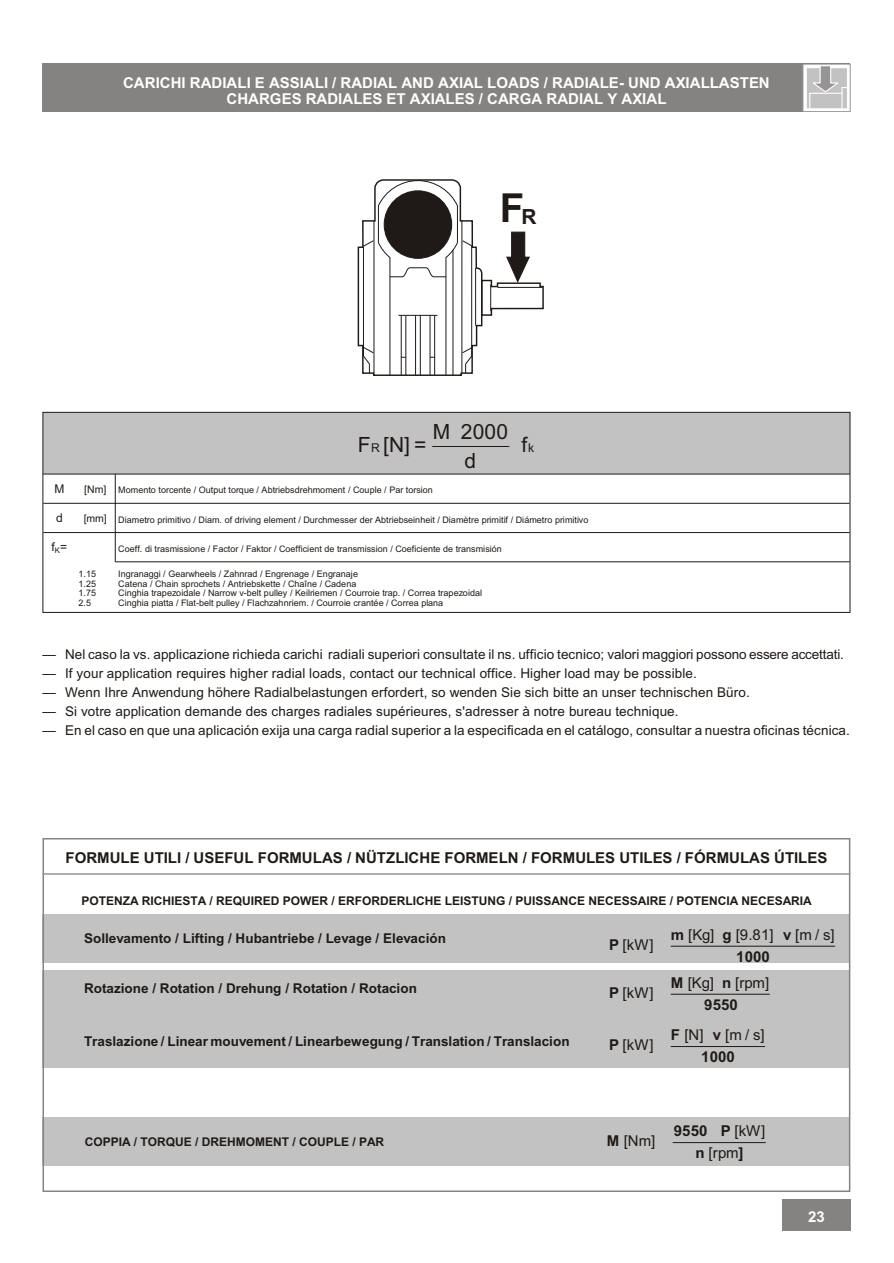
<style>
.page{position:relative;width:894px;height:1263px;background:#fff}
.page>*{position:absolute;margin:0;border:0;box-sizing:border-box;transform-origin:0 0}
.t1{font:700 39.9px "Arial";color:#1f1a17}
.t2{font:21px/29.4px "Arial";color:#1f1a17;text-align:center}
.t3{font:700 15px/15.8px "Arial";letter-spacing:.005em;color:#fff;text-align:center}
.t4{font:700 15px/21.8px "Arial";letter-spacing:.005em;color:#1f1a17}
.t5{font:15px/21.8px "Arial";color:#1f1a17;text-align:center}
.t6{font:13.5px "Arial";letter-spacing:.005em;color:#1f1a17}
.t7{font:700 13.5px "Arial";letter-spacing:.005em;color:#1f1a17}
.t8{font:12.15px "Arial";color:#1f1a17}
.t9{font:700 12px "Arial";color:#1f1a17}
.t10{font:12px "Arial";color:#1f1a17}
.t11{font:9px/9.6px "Arial";letter-spacing:.005em;color:#1f1a17;text-align:justify}
.s1{font-size:20.85px}
.s2{font-size:12.15px}
.s3{font-size:10.5px}
.s4{font-weight:700}
.s5{font-weight:400}
</style>
<div class="page">
<div style="left:43px;top:64px;width:807px;height:48px;background:#858282"></div>
<div style="left:782px;top:1199px;width:68px;height:32px;background:#858282"></div>
<svg style="left:357px;top:179px;width:187px;height:197px"></svg>
<div style="left:43px;top:413px;width:807px;height:61px;background:#c2c2c2"></div>
<hr style="left:432px;top:446px;width:77px;height:1px;background:#1f1a17">
<div style="left:43px;top:412px;width:807px;height:201px;border:1px solid #1f1a17"></div>
<hr style="left:43px;top:474px;width:807px;height:1px;background:#1f1a17">
<hr style="left:43px;top:503px;width:807px;height:1px;background:#1f1a17">
<hr style="left:43px;top:532px;width:807px;height:1px;background:#1f1a17">
<hr style="left:115px;top:562px;width:735px;height:1px;background:#1f1a17">
<hr style="left:115px;top:474px;width:1px;height:88px;background:#1f1a17">
<div style="left:43px;top:915px;width:807px;height:48px;background:#c2c2c2"></div>
<div style="left:43px;top:970px;width:807px;height:48px;background:#c2c2c2"></div>
<div style="left:43px;top:1020px;width:807px;height:48px;background:#c2c2c2"></div>
<div style="left:43px;top:1117px;width:807px;height:48px;background:#c2c2c2"></div>
<hr style="left:671px;top:946px;width:164px;height:1px;background:#1f1a17">
<hr style="left:671px;top:994px;width:99px;height:1px;background:#1f1a17">
<hr style="left:671px;top:1046px;width:94px;height:1px;background:#1f1a17">
<hr style="left:673px;top:1142px;width:93px;height:1px;background:#1f1a17">
<div style="left:43px;top:838px;width:807px;height:354px;border:2px solid #858282"></div>
<hr style="left:43px;top:873px;width:807px;height:2px;background:#969494">
<svg style="left:803px;top:64px;width:47px;height:48px;background:#cdcdcd"></svg>
<p class="t3" style="left:123px;top:76px;width:648px">CARICHI RADIALI E ASSIALI / RADIAL AND AXIAL LOADS / RADIALE- UND AXIALLASTEN<br>CHARGES RADIALES ET AXIALES / CARGA RADIAL Y AXIAL</p>
<p class="t1" style="left:500px;top:193px;width:39px">F<span class="s1">R</span></p>
<p class="t2" style="left:433px;top:418px;width:77px">M 2000 d</p>
<p class="t8" style="left:371px;top:443px;width:10px">R</p>
<p class="t2" style="left:522px;top:432px;width:14px">f<span class="s2">k</span></p>
<p class="t2" style="left:358px;top:432px;width:70px">F [N]=</p>
<p class="t10" style="left:54px;top:484px;width:11px">M</p>
<p class="t11" style="left:84px;top:486px;width:350px"><span class="s3">[Nm]</span> Momento torcente / Output torque / Abtriebsdrehmoment / Couple / Par torsion</p>
<p class="t10" style="left:56px;top:513px;width:8px">d</p>
<p class="t11" style="left:84px;top:516px;width:506px"><span class="s3">[mm]</span> Diametro primitivo / Diam. of driving element / Durchmesser der Abtriebseinheit / Diamètre primitif / Diámetro primitivo</p>
<p class="t10" style="left:52px;top:543px;width:17px">f<sub>K</sub>=</p>
<p class="t11" style="left:118px;top:545px;width:385px">Coeff. di trasmissione / Factor / Faktor / Coefficient de transmission / Coeficiente de transmisión</p>
<p class="t11" style="left:78px;top:570px;width:19px">1.15<br>1.25<br>1.75<br>2.5</p>
<p class="t11" style="left:118px;top:570px;width:365px;text-align:left">Ingranaggi / Gearwheels / Zahnrad / Engrenage / Engranaje<br>Catena / Chain sprochets / Antriebskette / Chaîne / Cadena<br>Cinghia trapezoidale / Narrow v-belt pulley / Keilriemen / Courroie trap. / Correa trapezoidal Cinghia piatta / Flat-belt pulley / Flachzahnriem. / Courroie crantée / Correa plana</p>
<p class="t6" style="left:43px;top:649px;width:803px">— Nel caso la vs. ap pli ca zio ne ri chie da ca ri chi ra dia li su pe rio ri con sul ta te il ns. uf fi cio tec ni co; va lo ri mag gio ri posso no es se re ac cet ta ti.</p>
<p class="t6" style="left:43px;top:668px;width:656px">— If your ap pli ca tion re qui res hi gher ra dial lo ads, con tact our tec hni cal of fi ce. Hi gher load may be pos si ble.</p>
<p class="t6" style="left:43px;top:687px;width:709px">— Wenn Ihre Anwen dung hö he re Ra dial be la stun gen er for dert, so wen den Sie sich bit te an un ser tec hni schen Büro.</p>
<p class="t6" style="left:43px;top:706px;width:638px">— Si vo tre ap pli ca tion de man de des char ges ra dia les su pé rie u res, s'adresser à no tre bu re au tec hni que.</p>
<p class="t6" style="left:43px;top:725px;width:809px">— En el caso en que una apli ca ci ón exi ja una car ga ra dial su pe rior a la espe ci fi ca da en el ca tá lo go, con sul tar a nu e stra ofi ci nas téc ni ca.</p>
<p class="t4" style="left:65px;top:848px;width:764px">FORMULE UTILI / USEFUL FORMULAS / NÜTZLICHE FORMELN / FORMULES UTILES / FÓRMULAS ÚTILES</p>
<p class="t9" style="left:82px;top:896px;width:732px">POTENZA RICHIESTA / REQUIRED POWER / ERFORDERLICHE LEISTUNG / PUISSANCE NECESSAIRE / POTENCIA NECESARIA</p>
<p class="t7" style="left:84px;top:933px;width:364px">Sol le va men to / Lif ting / Hu ban trie be / Levage / Ele va ci ón</p>
<p class="t7" style="left:84px;top:983px;width:334px">Ro ta zio ne / Ro ta tion / Dre hung / Ro ta tion / Ro ta cion</p>
<p class="t7" style="left:84px;top:1037px;width:487px">Traslazione / Li ne ar mo u ve ment / Linearbewegung / Translation / Translacion</p>
<p class="t9" style="left:85px;top:1137px;width:301px">COPPIA / TORQUE / DREHMOMENT / COUPLE / PAR</p>
<p class="t5" style="left:609px;top:935px;width:46px"><span class="s4">P</span> [kW]</p>
<p class="t5" style="left:609px;top:983px;width:46px"><span class="s4">P</span> [kW]</p>
<p class="t5" style="left:609px;top:1035px;width:46px"><span class="s4">P</span> [kW]</p>
<p class="t5" style="left:671px;top:925px;width:45px"><span class="s4">m</span> [Kg]</p>
<p class="t5" style="left:723px;top:925px;width:53px"><span class="s4">g</span> [9.81]</p>
<p class="t5" style="left:783px;top:925px;width:53px"><span class="s4">v</span>[m/ s]</p>
<p class="t4" style="left:736px;top:947px;width:35px">1000</p>
<p class="t5" style="left:671px;top:973px;width:45px"><span class="s4">M</span> [Kg]</p>
<p class="t4" style="left:704px;top:973px;width:67px;text-indent:18px">n <span class="s5">[rpm]<br></span>9550</p>
<p class="t5" style="left:671px;top:1026px;width:34px"><span class="s4">F</span> [N]</p>
<p class="t4" style="left:701px;top:1026px;width:65px;text-indent:12px">v<span class="s5">[m/ s]<br></span>1000</p>
<p class="t5" style="left:607px;top:1131px;width:50px"><span class="s4">M</span> [Nm]</p>
<p class="t5" style="left:674px;top:1122px;width:93px"><span class="s4">9550 P</span> [kW] <span class="s4">n</span> [rpm<span class="s4">]</span></p>
<p class="t3" style="left:808px;top:1210px;width:18px">23</p>
</div>
